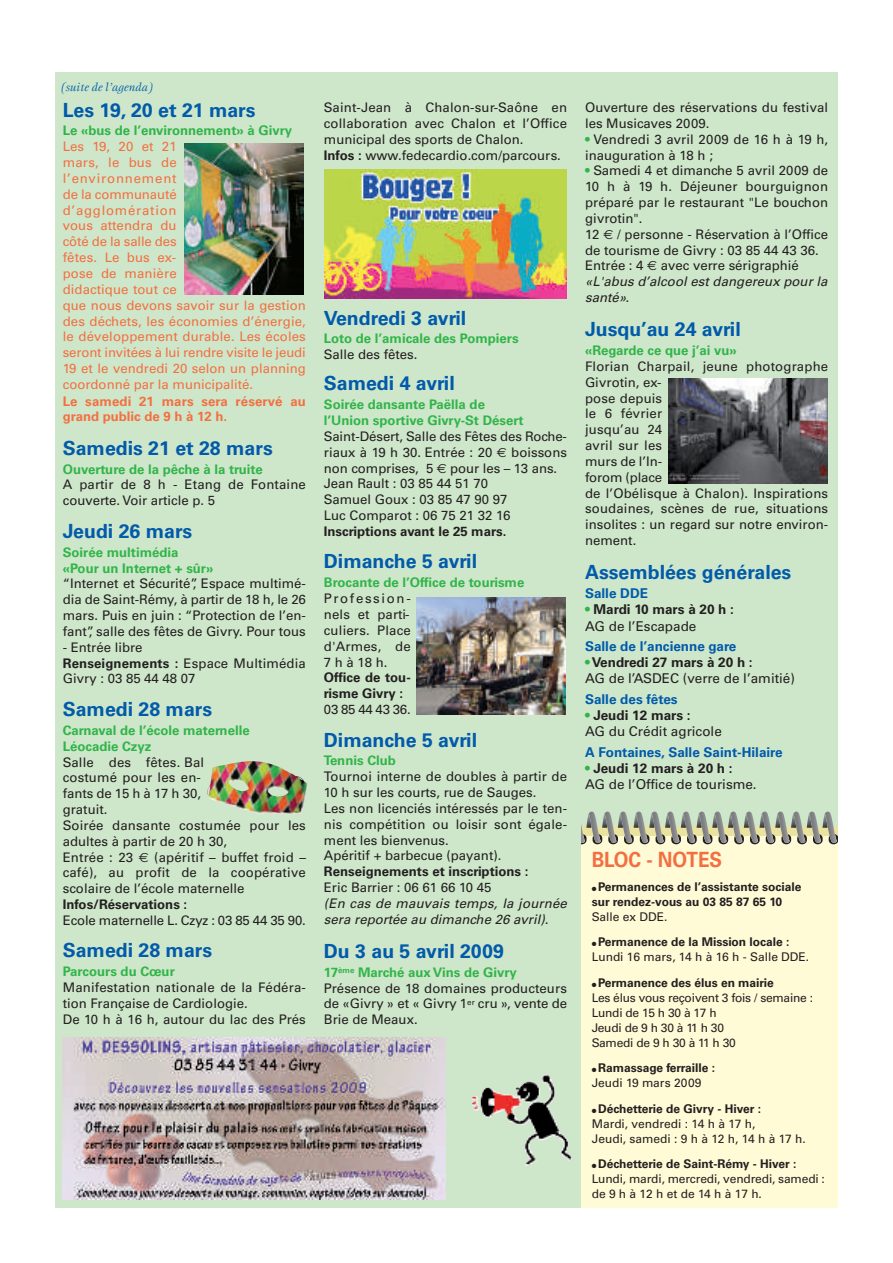
<style>
.page{position:relative;width:893px;height:1263px;background:#fff}
.page>*{position:absolute;margin:0;border:0;box-sizing:border-box;transform-origin:0 0}
.t1{font:700 21px "Univers";color:#f36f42;scale:.9 1}
.t2{font:700 19.5px "Univers";color:#015aaa}
.t3{font:13.5px/16.2px "Univers";color:#231f20}
.t4{font:700 13.5px "Univers";color:#015aaa}
.t5{font:700 13.5px/16.2px "Univers";color:#231f20}
.t6{font:13.2px/15.9px "Univers";color:#231f20}
.t7{font:13.2px/15.9px "Univers";letter-spacing:.005em;color:#f36f42}
.t8{font:700 13.2px/15.9px "Univers";color:#31b44a}
.t9{font:700 13.2px/15.9px "Univers";color:#231f20}
.t10{font:italic 13.2px/15.9px "Univers";color:#231f20}
.t11{font:700 13.2px/15.9px "Univers";letter-spacing:.01em;color:#f36f42}
.t12{font:12px/15px "Univers";letter-spacing:-.01em;color:#231f20}
.t13{font:700 12px/14.2px "Univers";color:#231f20}
.t14{font:italic 12px "Esprit";color:#015aaa}
.s1{font-weight:700}
.s2{font-family:"Euro Sans"}
.s3{font-weight:700;color:#31b44a}
.s4{color:#31b44a}
.s5{font-style:italic}
.s6{font-weight:400}
</style>
<div class="page">
<div style="left:55px;top:72px;width:783px;height:1136px;background:#cee7ca"></div>
<div style="left:582px;top:836px;width:256px;height:372px;background:#fffbd6"></div>
<svg style="left:582px;top:811px;width:256px;height:33px"></svg>
<img style="left:207px;top:761px;width:101px;height:53px">
<img style="left:63px;top:1037px;width:382px;height:162px">
<img style="left:472px;top:1074px;width:100px;height:92px">
<img style="left:325px;top:169px;width:241px;height:129px">
<img style="left:417px;top:597px;width:149px;height:117px">
<img style="left:668px;top:378px;width:160px;height:105px">
<img style="left:184px;top:144px;width:120px;height:150px">
<p class="t14" style="left:60px;top:82px;width:95px">(suite de l’agenda)</p>
<h2 class="t2" style="left:63px;top:102px;width:194px">Les 19, 20 et 21 mars</h2>
<p class="t8" style="left:63px;top:124px;width:231px">Le «bus de l’environnement» à Givry</p>
<p class="t7" style="left:63px;top:140px;width:245px">Les 19, 20 et 21<br>mars, le bus de<br>l’environnement<br>de la communauté<br>d’agglomération<br>vous attendra du<br>côté de la salle des<br>fêtes. Le bus ex-<br>pose de manière<br>didactique tout ce<br>que nous devons savoir sur la gestion des déchets, les économies d’énergie, le développement durable. Les écoles seront invitées à lui rendre visite le jeudi<br>19 et le vendredi 20 selon un planning coordonné par la municipalité.</p>
<p class="t11" style="left:63px;top:394px;width:245px">Le samedi 21 mars sera réservé au grand public de 9 h à 12 h.</p>
<h2 class="t2" style="left:63px;top:441px;width:211px">Samedis 21 et 28 mars</h2>
<p class="t8" style="left:63px;top:462px;width:202px">Ouverture de la pêche à la truite</p>
<p class="t6" style="left:63px;top:478px;width:245px">A partir de 8 h - Etang de Fontaine couverte. Voir article p. 5</p>
<h2 class="t2" style="left:63px;top:524px;width:131px">Jeudi 26 mars</h2>
<p class="t8" style="left:63px;top:545px;width:152px">Soirée multimédia «Pour un Internet + sûr»</p>
<p class="t6" style="left:63px;top:577px;width:245px;text-align:justify">“Internet et Sécurité”, Espace multimé&shy;dia de Saint-Rémy, à partir de 18 h, le 26 mars. Puis en juin : “Protection de l’en&shy;fant”, salle des fêtes de Givry. Pour tous</p>
<p class="t6" style="left:63px;top:640px;width:245px">- Entrée libre<br><span class="s1">Renseignements :</span> Espace Multimédia<br>Givry : 03 85 44 48 07</p>
<h2 class="t2" style="left:63px;top:702px;width:151px">Samedi 28 mars</h2>
<p class="t8" style="left:63px;top:723px;width:188px">Carnaval de l’école maternelle<br>Léocadie Czyz</p>
<p class="t6" style="left:63px;top:755px;width:245px">Salle des fêtes. Bal<br>costumé pour les en-<br>fants de 15 h à 17 h 30,<br>gratuit.<br>Soirée dansante costumée pour les adultes à partir de 20 h 30,<br>Entrée : 23 <span class="s2">€</span> (apéritif – buffet froid – café), au profit de la coopérative scolaire de l’école maternelle</p>
<p class="t9" style="left:63px;top:898px;width:126px">Infos/Réservations :</p>
<p class="t6" style="left:63px;top:913px;width:245px">Ecole maternelle L. Czyz : 03 85 44 35 90.</p>
<h2 class="t2" style="left:63px;top:943px;width:151px">Samedi 28 mars</h2>
<p class="t8" style="left:63px;top:965px;width:114px">Parcours du Cœur</p>
<p class="t6" style="left:63px;top:981px;width:245px">Manifestation nationale de la Fédéra&shy;tion Française de Cardiologie.<br>De 10 h à 16 h, autour du lac des Prés</p>
<p class="t6" style="left:324px;top:101px;width:245px">Saint-Jean à Chalon-sur-Saône en collaboration avec Chalon et l’Office municipal des sports de Chalon.<br><span class="s1">Infos :</span> www.fedecardio.com/parcours.</p>
<h2 class="t2" style="left:324px;top:310px;width:144px">Vendredi 3 avril</h2>
<p class="t8" style="left:324px;top:332px;width:196px">Loto de l’amicale des Pompiers</p>
<p class="t6" style="left:324px;top:348px;width:95px">Salle des fêtes.</p>
<h2 class="t2" style="left:324px;top:376px;width:132px">Samedi 4 avril</h2>
<p class="t8" style="left:324px;top:398px;width:201px">Soirée dansante Paëlla de l’Union sportive Givry-St Désert</p>
<p class="t6" style="left:324px;top:429px;width:245px">Saint-Désert, Salle des Fêtes des Roche&shy;riaux à 19 h 30. Entrée : 20 <span class="s2">€</span> boissons non comprises, 5 <span class="s2">€</span> pour les – 13 ans.<br>Jean Rault : 03 85 44 51 70<br>Samuel Goux : 03 85 47 90 97<br>Luc Comparot : 06 75 21 32 16</p>
<p class="t9" style="left:324px;top:524px;width:184px">Inscriptions avant le 25 mars.</p>
<h2 class="t2" style="left:324px;top:554px;width:155px">Dimanche 5 avril</h2>
<p class="t8" style="left:324px;top:576px;width:202px">Brocante de l’Office de tourisme</p>
<p class="t6" style="left:324px;top:592px;width:88px;text-align:justify">Profession&shy;nels et parti&shy;culiers. Place d'Armes, de 7 h à 18 h.</p>
<p class="t9" style="left:324px;top:671px;width:88px">Office de tou&shy;risme Givry :</p>
<p class="t6" style="left:324px;top:703px;width:88px">03 85 44 43 36.</p>
<h2 class="t2" style="left:324px;top:732px;width:155px">Dimanche 5 avril</h2>
<p class="t8" style="left:324px;top:754px;width:73px">Tennis Club</p>
<p class="t6" style="left:324px;top:770px;width:245px">Tournoi interne de doubles à partir de 10 h sur les courts, rue de Sauges.<br>Les non licenciés intéressés par le ten&shy;nis compétition ou loisir sont égale&shy;ment les bienvenus.<br>Apéritif + barbecue (payant).</p>
<p class="t9" style="left:324px;top:865px;width:206px">Renseignements et inscriptions :</p>
<p class="t6" style="left:324px;top:881px;width:169px">Eric Barrier : 06 61 66 10 45</p>
<p class="t10" style="left:324px;top:897px;width:247px">(En cas de mauvais temps, la journée sera reportée au dimanche 26 avril).</p>
<h2 class="t2" style="left:324px;top:944px;width:181px">Du 3 au 5 avril 2009</h2>
<p class="t6" style="left:324px;top:965px;width:245px"><span class="s3">17</span><sup>ème</sup> <span class="s3">Marché aux Vins de Givry<br></span>Présence de 18 domaines producteurs de «Givry » et « Givry 1<sup>er</sup> cru », vente de<br>Brie de Meaux.</p>
<p class="t6" style="left:585px;top:101px;width:245px">Ouverture des réservations du festival les Musicaves 2009.</p>
<p class="t6" style="left:585px;top:132px;width:245px"><span class="s4">•</span> Vendredi 3 avril 2009 de 16 h à 19 h, inauguration à 18 h ;</p>
<p class="t6" style="left:585px;top:164px;width:247px"><span class="s4">•</span> Samedi 4 et dimanche 5 avril 2009 de<br>10 h à 19 h. Déjeuner bourguignon préparé par le restaurant "Le bouchon givrotin".<br>12 <span class="s2">€</span> / personne - Réservation à l’Office de tourisme de Givry : 03 85 44 43 36.<br>Entrée : 4 <span class="s2">€</span> avec verre sérigraphié <span class="s5">«L'abus d’alcool est dangereux pour la santé».</span></p>
<h2 class="t2" style="left:585px;top:322px;width:157px">Jusqu’au 24 avril</h2>
<p class="t8" style="left:585px;top:344px;width:153px">«Regarde ce que j’ai vu»</p>
<p class="t6" style="left:585px;top:359px;width:245px">Florian Charpail, jeune photographe<br>Givrotin, ex-<br>pose depuis<br>le 6 février<br>jusqu’au 24<br>avril sur les<br>murs de l’In-<br>forom (place<br>de l’Obélisque à Chalon). Inspirations soudaines, scènes de rue, situations insolites : un regard sur notre environ&shy;nement.</p>
<h2 class="t2" style="left:585px;top:565px;width:208px">Assemblées générales</h2>
<p class="t4" style="left:585px;top:588px;width:64px">Salle DDE</p>
<p class="t5" style="left:585px;top:603px;width:150px"><span class="s4">•</span> Mardi 10 mars à 20 h :<br><span class="s6">AG de l’Escapade</span></p>
<p class="t4" style="left:585px;top:641px;width:153px">Salle de l’ancienne gare</p>
<p class="t3" style="left:585px;top:656px;width:211px"><span class="s3">•</span> <span class="s1">Vendredi 27 mars à 20 h :<br></span>AG de l’ASDEC (verre de l’amitié)</p>
<p class="t4" style="left:585px;top:694px;width:94px">Salle des fêtes</p>
<p class="t3" style="left:585px;top:708px;width:138px"><span class="s3">•</span> <span class="s1">Jeudi 12 mars :<br></span>AG du Crédit agricole</p>
<p class="t4" style="left:585px;top:747px;width:199px">A Fontaines, Salle Saint-Hilaire</p>
<p class="t3" style="left:585px;top:761px;width:173px"><span class="s3">•</span> <span class="s1">Jeudi 12 mars à 20 h :<br></span>AG de l’Office de tourisme.</p>
<h1 class="t1" style="left:592px;top:852px;width:146px">BLOC - NOTES</h1>
<p class="t13" style="left:592px;top:881px;width:211px">● Permanences de l’assistante sociale sur rendez-vous au 03 85 87 65 10</p>
<p class="t12" style="left:592px;top:910px;width:77px">Salle ex DDE.</p>
<p class="t12" style="left:592px;top:935px;width:219px">● <span class="s1">Permanence de la Mission locale :<br></span>Lundi 16 mars, 14 h à 16 h - Salle DDE.</p>
<p class="t12" style="left:592px;top:976px;width:223px">● <span class="s1">Permanence des élus en mairie<br></span>Les élus vous reçoivent 3 fois / semaine :<br>Lundi de 15 h 30 à 17 h<br>Jeudi de 9 h 30 à 11 h 30<br>Samedi de 9 h 30 à 11 h 30</p>
<p class="t13" style="left:592px;top:1061px;width:125px;line-height:15px">● Ramassage ferraille :<br><span class="s6">Jeudi 19 mars 2009</span></p>
<p class="t12" style="left:592px;top:1102px;width:216px">● <span class="s1">Déchetterie de Givry - Hiver :<br></span>Mardi, vendredi : 14 h à 17 h,<br>Jeudi, samedi : 9 h à 12 h, 14 h à 17 h.</p>
<p class="t12" style="left:592px;top:1157px;width:235px">● <span class="s1">Déchetterie de Saint-Rémy - Hiver :<br></span>Lundi, mardi, mercredi, vendredi, samedi : de 9 h à 12 h et de 14 h à 17 h.</p>
</div>
